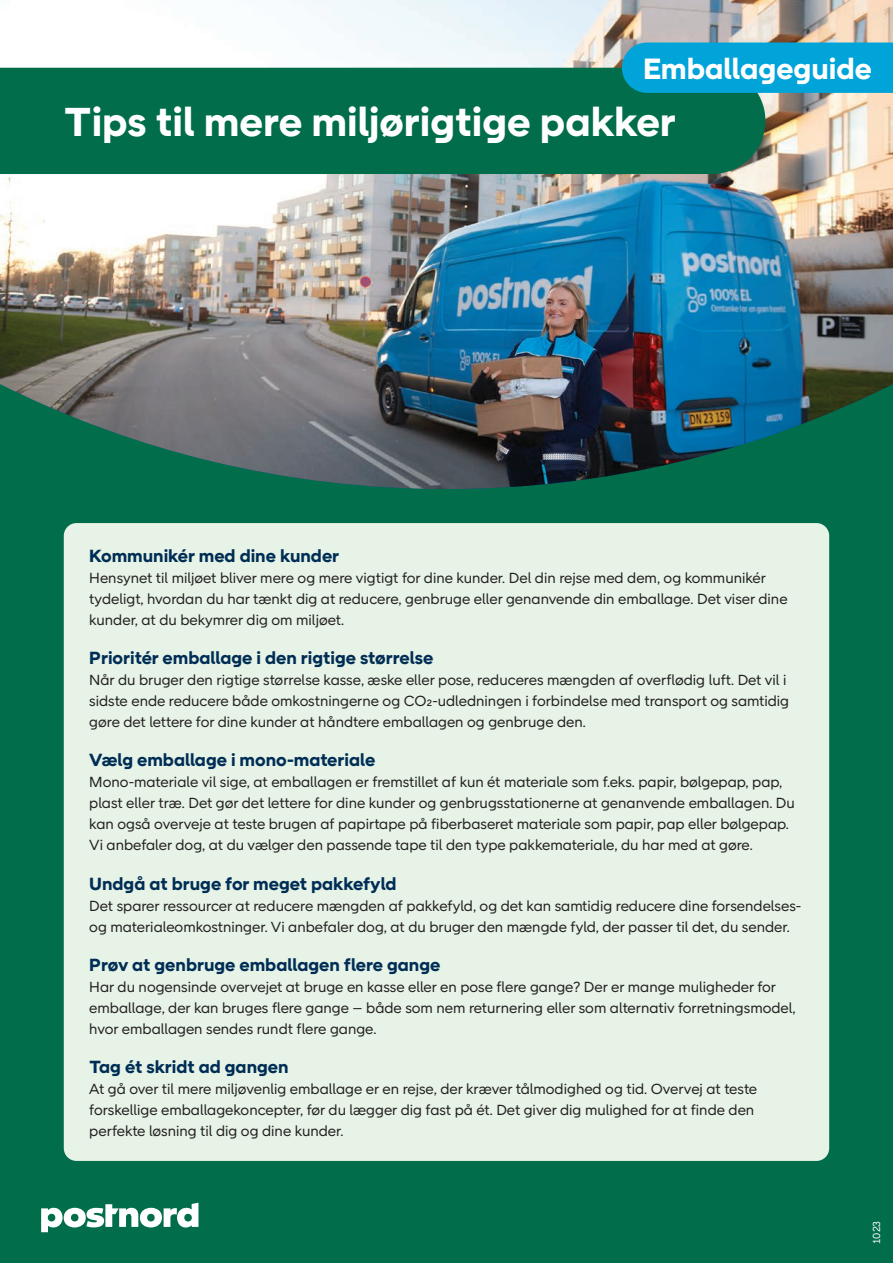
<style>
.page{position:relative;width:893px;height:1263px;background:#016d4b}
.page>*{position:absolute;margin:0;border:0;box-sizing:border-box;transform-origin:0 0}
.t1{font:700 41.4px "Post Nord Sans";color:#fff}
.t2{font:700 30px "Post Nord Sans";color:#fff}
.t3{font:700 18px "Post Nord Sans";color:#002d55}
.t4{font:15px/21px "Post Nord Sans";color:#231f20}
.t5{font:10.5px "Post Nord Sans";color:#fff}
</style>
<div class="page">
<div style="left:64px;top:523px;width:765px;height:638px;background:#e6f3e6;border-radius:13px"></div>
<img style="left:0;top:0;width:893px;height:489px">
<svg style="left:0;top:68px;width:765px;height:106px"></svg>
<div style="left:622px;top:43px;width:271px;height:50px;background:#00a4d9"></div>
<svg style="left:41px;top:1203px;width:157px;height:29px"></svg>
<h2 class="t2" style="left:643px;top:51px;width:230px">Emballageguide</h2>
<h1 class="t1" style="left:64px;top:97px;width:614px">Tips til mere miljørigtige pakker</h1>
<p class="t3" style="left:89px;top:545px;width:251px">Kommunikér med dine kunder</p>
<p class="t4" style="left:89px;top:567px;width:700px">Hensynet til miljøet bliver mere og mere vigtigt for dine kunder. Del din rejse med dem, og kommunikér tydeligt, hvordan du har tænkt dig at reducere, genbruge eller genanvende din emballage. Det viser dine kunder, at du bekymrer dig om miljøet.</p>
<p class="t3" style="left:89px;top:647px;width:346px">Prioritér emballage i den rigtige størrelse</p>
<p class="t4" style="left:89px;top:669px;width:701px">Når du bruger den rigtige størrelse kasse, æske eller pose, reduceres mængden af overflødig luft. Det vil i sidste ende reducere både omkostningerne og CO2-udledningen i forbindelse med transport og samtidig gøre det lettere for dine kunder at håndtere emballagen og genbruge den.</p>
<p class="t3" style="left:89px;top:749px;width:287px">Vælg emballage i mono-materiale</p>
<p class="t4" style="left:89px;top:772px;width:707px">Mono-materiale vil sige, at emballagen er fremstillet af kun ét materiale som f.eks. papir, bølgepap, pap, plast eller træ. Det gør det lettere for dine kunder og genbrugsstationerne at genanvende emballagen. Du kan også overveje at teste brugen af papirtape på fiberbaseret materiale som papir, pap eller bølgepap.<br>Vi anbefaler dog, at du vælger den passende tape til den type pakkemateriale, du har med at gøre.</p>
<p class="t3" style="left:89px;top:873px;width:309px">Undgå at bruge for meget pakkefyld</p>
<p class="t4" style="left:89px;top:895px;width:714px">Det sparer ressourcer at reducere mængden af pakkefyld, og det kan samtidig reducere dine forsendelses&shy;og materialeomkostninger. Vi anbefaler dog, at du bruger den mængde fyld, der passer til det, du sender.</p>
<p class="t3" style="left:89px;top:954px;width:353px">Prøv at genbruge emballagen flere gange</p>
<p class="t4" style="left:89px;top:976px;width:708px">Har du nogensinde overvejet at bruge en kasse eller en pose flere gange? Der er mange muligheder for emballage, der kan bruges flere gange – både som nem returnering eller som alternativ forretningsmodel, hvor emballagen sendes rundt flere gange.</p>
<p class="t3" style="left:89px;top:1056px;width:201px">Tag ét skridt ad gangen</p>
<p class="t4" style="left:89px;top:1079px;width:669px">At gå over til mere miljøvenlig emballage er en rejse, der kræver tålmodighed og tid. Overvej at teste forskellige emballagekoncepter, før du lægger dig fast på ét. Det giver dig mulighed for at finde den perfekte løsning til dig og dine kunder.</p>
<p class="t5" style="left:871px;top:1244px;width:24px;rotate:-90deg">1023</p>
</div>
